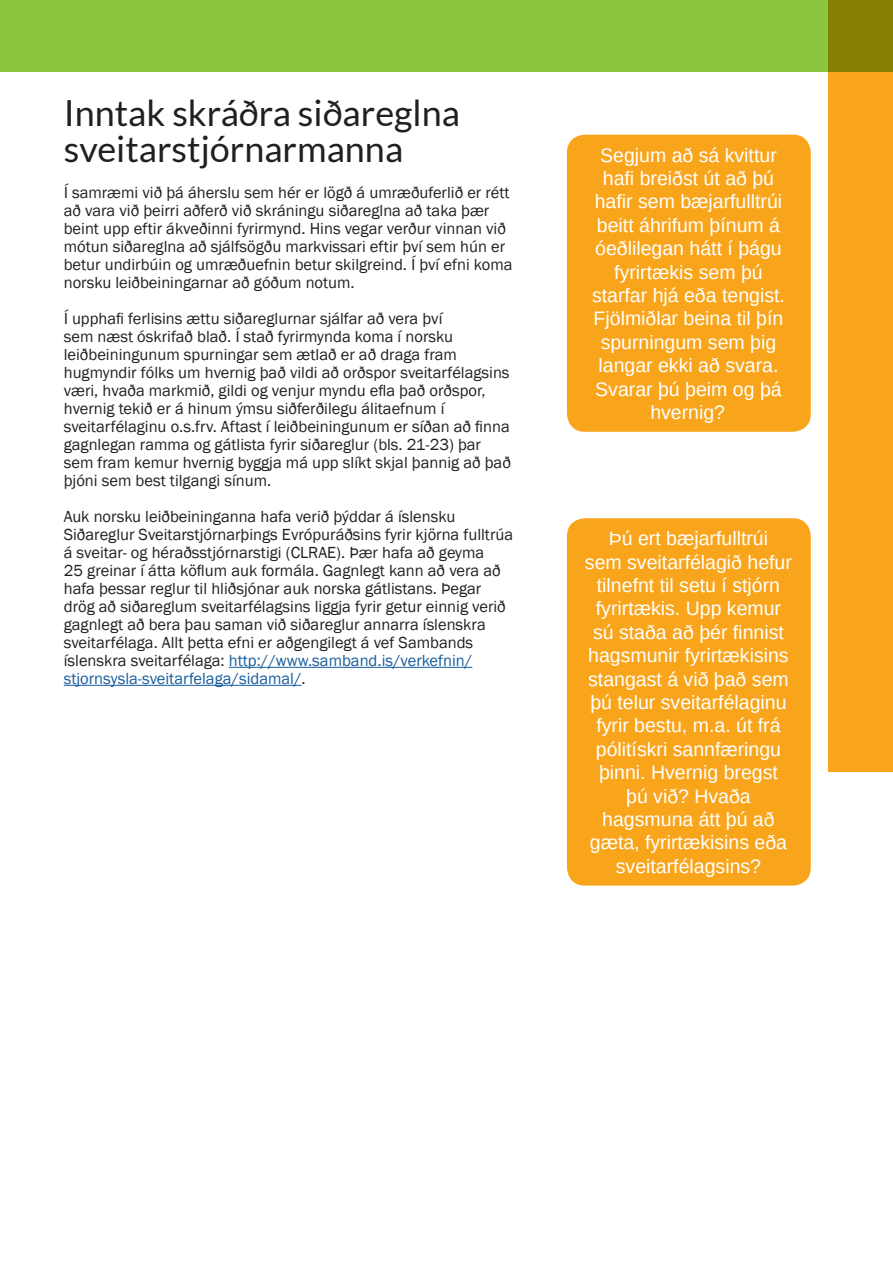
<style>
.page{position:relative;width:893px;height:1263px;background:#fff}
.page>*{position:absolute;margin:0;border:0;box-sizing:border-box;transform-origin:0 0}
.Fyrirsögn_24{font:36px/36px "Lato";color:#231f20}
.Dæmi{font:19.5px/23.4px "Arimo";color:#fff;text-align:center}
.Meginmál{font:16.5px/18px "Franklin Gothic";color:#231f20}
.s1{color:#175d9e}
</style>
<div class="page">
<hr style="left:229px;top:667px;width:243px;height:1px;background:#175d9e">
<hr style="left:64px;top:685px;width:237px;height:1px;background:#175d9e">
<div style="left:567px;top:135px;width:244px;height:297px;background:#f9a51b;border-radius:18px"></div>
<div style="left:567px;top:518px;width:244px;height:367px;background:#f9a51b;border-radius:18px"></div>
<div style="left:828px;top:0;width:65px;height:772px;background:#f9a51b"></div>
<div style="left:0;top:0;width:893px;height:72px;background:#8bc63e"></div>
<p class="Fyrirsögn_24" style="left:64px;top:95px;width:398px">Inntak skráðra siðareglna sveitarstjórnarmanna</p>
<p class="Meginmál" style="left:64px;top:184px;width:450px">Í samræmi við þá áherslu sem hér er lögð á umræðuferlið er rétt að vara við þeirri aðferð við skráningu siðareglna að taka þær beint upp eftir ákveðinni fyrirmynd. Hins vegar verður vinnan við mótun siðareglna að sjálfsögðu markvissari eftir því sem hún er betur undirbúin og umræðuefnin betur skilgreind. Í því efni koma norsku leiðbeiningarnar að góðum notum.</p>
<p class="Meginmál" style="left:64px;top:310px;width:449px">Í upphafi ferlisins ættu siðareglurnar sjálfar að vera því<br>sem næst óskrifað blað. Í stað fyrirmynda koma í norsku leiðbeiningunum spurningar sem ætlað er að draga fram hugmyndir fólks um hvernig það vildi að orðspor sveitarfélagsins væri, hvaða markmið, gildi og venjur myndu efla það orðspor, hvernig tekið er á hinum ýmsu siðferðilegu álitaefnum í sveitarfélaginu o.s.frv. Aftast í leiðbeiningunum er síðan að finna gagnlegan ramma og gátlista fyrir siðareglur (bls. 21-23) þar sem fram kemur hvernig byggja má upp slíkt skjal þannig að það þjóni sem best tilgangi sínum.</p>
<p class="Meginmál" style="left:64px;top:508px;width:451px">Auk norsku leiðbeininganna hafa verið þýddar á íslensku Siðareglur Sveitarstjórnarþings Evrópuráðsins fyrir kjörna fulltrúa á sveitar- og héraðsstjórnarstigi (CLRAE). Þær hafa að geyma<br>25 greinar í átta köflum auk formála. Gagnlegt kann að vera að hafa þessar reglur til hliðsjónar auk norska gátlistans. Þegar drög að siðareglum sveitarfélagsins liggja fyrir getur einnig verið gagnlegt að bera þau saman við siðareglur annarra íslenskra sveitarfélaga. Allt þetta efni er aðgengilegt á vef Sambands íslenskra sveitarfélaga: <span class="s1">http://www.samband.is/verkefnin/ stjornsysla-sveitarfelaga/sidamal/</span>.</p>
<p class="Dæmi" style="left:592px;top:143px;width:194px">Segjum að sá kvittur hafi breiðst út að þú hafir sem bæjarfulltrúi beitt áhrifum þínum á óeðlilegan hátt í þágu fyrirtækis sem þú starfar hjá eða tengist.<br>Fjölmiðlar beina til þín spurningum sem þig langar ekki að svara.<br>Svarar þú þeim og þá hvernig?</p>
<p class="Dæmi" style="left:585px;top:527px;width:208px">Þú ert bæjarfulltrúi<br>sem sveitarfélagið hefur tilnefnt til setu í stjórn fyrirtækis. Upp kemur sú staða að þér finnist hagsmunir fyrirtækisins stangast á við það sem þú telur sveitarfélaginu fyrir bestu, m.a. út frá pólitískri sannfæringu þinni. Hvernig bregst<br>þú við? Hvaða hagsmuna átt þú að gæta, fyrirtækisins eða sveitarfélagsins?</p>
</div>
